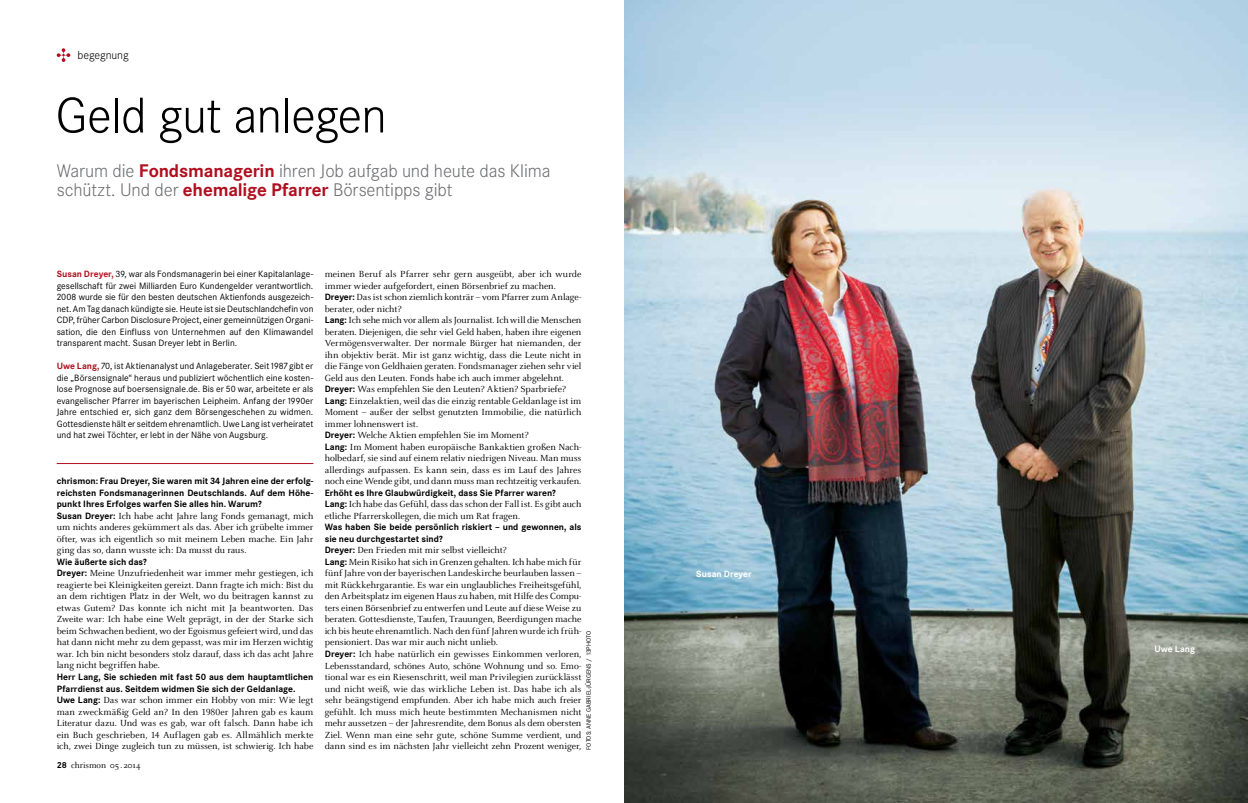
<style>
.page{position:relative;width:1248px;height:803px;background:#fff}
.page>*{position:absolute;margin:0;border:0;box-sizing:border-box;transform-origin:0 0}
.t1{font:300 52px "Corporate S";letter-spacing:-.015em;color:#000}
.t2{font:300 19px/19px "Corporate S";letter-spacing:-.005em;color:#6d6e71}
.t3{font:300 12px "Corporate S";letter-spacing:-.01em;color:#000}
.t4{font:9.8px/11.5px "Celeste OT";letter-spacing:-.005em;color:#000;text-align:justify}
.t5{font:9.5px/11.5px "Corporate S";letter-spacing:.005em;color:#000;text-align:justify}
.t6{font:700 9.5px/11.5px "Corporate S";letter-spacing:.005em;color:#000}
.t7{font:700 9.5px "Corporate S";color:#fff}
.t8{font:9px "Celeste OT";color:#000}
.t9{font:6.5px "Corporate S";color:#000}
.s1{font-weight:700;color:#b10f1f}
.s2{font-family:"Corporate S";font-weight:700;font-size:9.5px}
.s3{font-family:"Corporate S";font-weight:700}
</style>
<div class="page">
<img style="left:624px;top:0;width:623px;height:802px">
<hr style="left:57px;top:463px;width:256px;height:1px;background:#b10f1f">
<svg style="left:57px;top:48px;width:13px;height:14px"></svg>
<p class="t3" style="left:77px;top:48px;width:53px">begegnung</p>
<h1 class="t1" style="left:55px;top:86px;width:333px">Geld gut anlegen</h1>
<h2 class="t2" style="left:57px;top:161px;width:495px">Warum die <span class="s1">Fondsmanagerin</span> ihren Job aufgab und heute das Klima schützt. Und der <span class="s1">ehemalige Pfarrer</span> Börsentipps gibt</h2>
<p class="t5" style="left:57px;top:268px;width:258px"><span class="s1">Susan Dreyer,</span> 39, war als Fondsmanagerin bei einer Kapitalanlage&shy;gesellschaft für zwei Milliarden Euro Kundengelder verantwortlich.<br>2008 wurde sie für den besten deutschen Aktienfonds ausgezeich&shy;net. Am Tag danach kündigte sie. Heute ist sie Deutschlandchefin von CDP, früher Carbon Disclosure Project, einer gemeinnützigen Organi&shy;sation, die den Einfluss von Unternehmen auf den Klimawandel transparent macht. Susan Dreyer lebt in Berlin.</p>
<p class="t5" style="left:57px;top:360px;width:258px"><span class="s1">Uwe Lang,</span> 70, ist Aktienanalyst und Anlageberater. Seit 1987 gibt er die „Börsensignale“ heraus und publiziert wöchentlich eine kosten&shy;lose Prognose auf boersensignale.de. Bis er 50 war, arbeitete er als evangelischer Pfarrer im bayerischen Leipheim. Anfang der 1990er Jahre entschied er, sich ganz dem Börsengeschehen zu widmen.<br>Gottesdienste hält er seitdem ehrenamtlich. Uwe Lang ist verheiratet und hat zwei Töchter, er lebt in der Nähe von Augsburg.</p>
<p class="t6" style="left:57px;top:475px;width:258px;text-align:justify">chrismon: Frau Dreyer, Sie waren mit 34 Jahren eine der erfolg&shy;reichsten Fondsmanagerinnen Deutschlands. Auf dem Höhe&shy;punkt Ihres Erfolges warfen Sie alles hin. Warum?</p>
<p class="t4" style="left:57px;top:510px;width:258px"><span class="s2">Susan Dreyer:</span> Ich habe acht Jahre lang Fonds gemanagt, mich um nichts anderes gekümmert als das. Aber ich grübelte immer öfter, was ich eigentlich so mit meinem Leben mache. Ein Jahr ging das so, dann wusste ich: Da musst du raus.</p>
<p class="t6" style="left:57px;top:556px;width:92px">Wie äußerte sich das?</p>
<p class="t4" style="left:57px;top:567px;width:258px"><span class="s2">Dreyer:</span> Meine Unzufriedenheit war immer mehr gestiegen, ich reagierte bei Kleinigkeiten gereizt. Dann fragte ich mich: Bist du an dem richtigen Platz in der Welt, wo du beitragen kannst zu etwas Gutem? Das konnte ich nicht mit Ja beantworten. Das Zweite war: Ich habe eine Welt geprägt, in der der Starke sich beim Schwachen bedient, wo der Egoismus gefeiert wird, und das hat dann nicht mehr zu dem gepasst, was mir im Herzen wichtig war. Ich bin nicht besonders stolz darauf, dass ich das acht Jahre lang nicht begriffen habe.</p>
<p class="t6" style="left:57px;top:671px;width:258px">Herr Lang, Sie schieden mit fast 50 aus dem hauptamtlichen<br>Pfarrdienst aus. Seitdem widmen Sie sich der Geldanlage.</p>
<p class="t4" style="left:57px;top:694px;width:258px"><span class="s2">Uwe Lang:</span> Das war schon immer ein Hobby von mir: Wie legt man zweckmäßig Geld an? In den 1980er Jahren gab es kaum Literatur dazu. Und was es gab, war oft falsch. Dann habe ich ein Buch geschrieben, 14 Auflagen gab es. Allmählich merkte ich, zwei Dinge zugleich tun zu müssen, ist schwierig. Ich habe</p>
<p class="t8" style="left:57px;top:760px;width:85px"><span class="s3">28</span> chrismon 05. 2014</p>
<p class="t4" style="left:325px;top:268px;width:258px;text-align:left">meinen Beruf als Pfarrer sehr gern ausgeübt, aber ich wurde immer wieder aufgefordert, einen Börsenbrief zu machen.<br><span class="s2">Dreyer:</span> Das ist schon ziemlich konträr – vom Pfarrer zum Anlage&shy;berater, oder nicht?<br><span class="s2">Lang:</span> Ich sehe mich vor allem als Journalist. Ich will die Menschen beraten. Diejenigen, die sehr viel Geld haben, haben ihre eigenen Vermögensverwalter. Der normale Bürger hat niemanden, der ihn objektiv berät. Mir ist ganz wichtig, dass die Leute nicht in die Fänge von Geldhaien geraten. Fondsmanager ziehen sehr viel Geld aus den Leuten. Fonds habe ich auch immer abgelehnt.<br><span class="s2">Dreyer:</span> Was empfehlen Sie den Leuten? Aktien? Sparbriefe?<br><span class="s2">Lang:</span> Einzelaktien, weil das die einzig rentable Geldanlage ist im Moment – außer der selbst genutzten Immobilie, die natürlich immer lohnenswert ist.<br><span class="s2">Dreyer:</span> Welche Aktien empfehlen Sie im Moment?<br><span class="s2">Lang:</span> Im Moment haben europäische Bankaktien großen Nach&shy;holbedarf, sie sind auf einem relativ niedrigen Niveau. Man muss allerdings aufpassen. Es kann sein, dass es im Lauf des Jahres noch eine Wende gibt, und dann muss man rechtzeitig verkaufen.</p>
<p class="t6" style="left:325px;top:487px;width:232px">Erhöht es Ihre Glaubwürdigkeit, dass Sie Pfarrer waren?</p>
<p class="t4" style="left:325px;top:498px;width:258px"><span class="s2">Lang:</span> Ich habe das Gefühl, dass das schon der Fall ist. Es gibt auch etliche Pfarrerskollegen, die mich um Rat fragen.</p>
<p class="t6" style="left:325px;top:521px;width:258px">Was haben Sie beide persönlich riskiert – und gewonnen, als sie neu durchgestartet sind?</p>
<p class="t4" style="left:325px;top:544px;width:258px;text-align:left"><span class="s2">Dreyer:</span> Den Frieden mit mir selbst vielleicht?<br><span class="s2">Lang:</span> Mein Risiko hat sich in Grenzen gehalten. Ich habe mich für fünf Jahre von der bayerischen Landeskirche beurlauben lassen – mit Rückkehrgarantie. Es war ein unglaubliches Freiheitsgefühl, den Arbeitsplatz im eigenen Haus zu haben, mit Hilfe des Compu&shy;ters einen Börsenbrief zu entwerfen und Leute auf diese Weise zu beraten. Gottesdienste, Taufen, Trauungen, Beerdigungen mache ich bis heute ehrenamtlich. Nach den fünf Jahren wurde ich früh&shy;pensioniert. Das war mir auch nicht unlieb.<br><span class="s2">Dreyer:</span> Ich habe natürlich ein gewisses Einkommen verloren, Lebensstandard, schönes Auto, schöne Wohnung und so. Emo&shy;tional war es ein Riesenschritt, weil man Privilegien zurücklässt und nicht weiß, wie das wirkliche Leben ist. Das habe ich als sehr beängstigend empfunden. Aber ich habe mich auch freier gefühlt. Ich muss mich heute bestimmten Mechanismen nicht mehr aussetzen – der Jahresrendite, dem Bonus als dem obersten Ziel. Wenn man eine sehr gute, schöne Summe verdient, und dann sind es im nächsten Jahr vielleicht zehn Prozent weniger,</p>
<p class="t9" style="left:585px;top:749px;width:120px;rotate:-90deg">FOTOS: ANNE GABRIEL-JÜRGENS / 13PHOTO</p>
<p class="t7" style="left:696px;top:568px;width:57px">Susan Dreyer</p>
<p class="t7" style="left:1154px;top:643px;width:42px">Uwe Lang</p>
</div>
